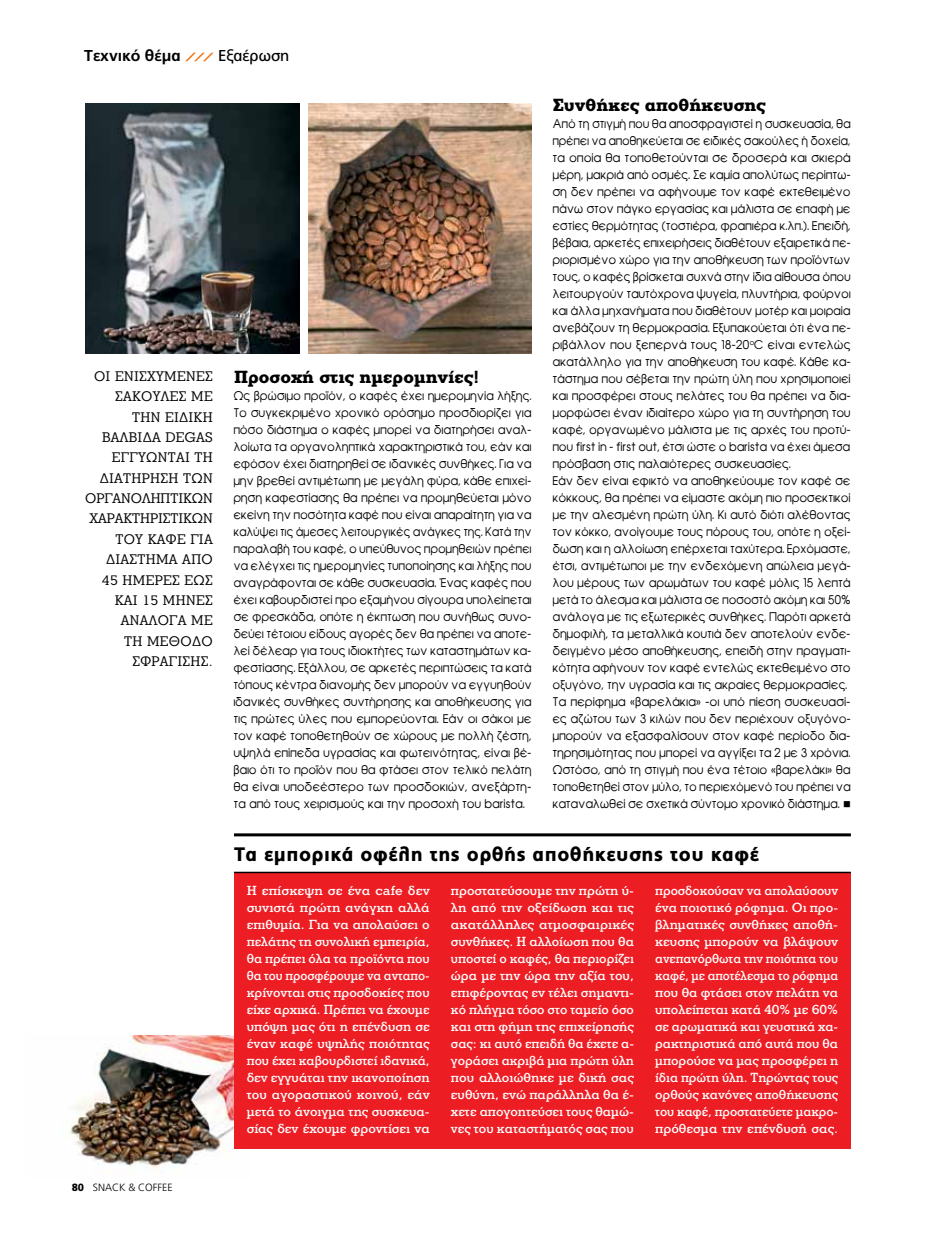
<style>
.page{position:relative;width:936px;height:1234px;background:#fff}
.page>*{position:absolute;margin:0;border:0;box-sizing:border-box;transform-origin:0 0}
.t1{font:900 19.5px "PF Catalog";letter-spacing:.025em;color:#000;scale:.95 1}
.t2{font:900 18px "PF Litho Text";color:#000}
.t3{font:700 15.75px "PF Catalog";color:#000}
.t4{font:15.75px "PF Catalog";color:#000}
.t5{font:14.25px/20.4px "PF Litho Text";letter-spacing:.025em;color:#000;text-align:right}
.t6{font:500 13.5px/17px "PF Litho Text";color:#fff;text-align:justify}
.t7{font:12px/17px "Mg Avant G";letter-spacing:.025em;color:#000;scale:.94 1}
.t8{font:12px/17px "Mg Avant G";letter-spacing:.025em;color:#000;text-align:justify;scale:.95 1}
.t9{font:300 10.5px "PF Catalog";color:#000}
.s1{font-weight:900}
</style>
<div class="page">
<svg style="left:185px;top:53px;width:29px;height:8px"></svg>
<img style="left:68px;top:1035px;width:181px;height:138px">
<hr style="left:234px;top:833px;width:616px;height:3px;background:#000">
<div style="left:234px;top:872px;width:616px;height:276px;background:#ed1d24"></div>
<hr style="left:234px;top:871px;width:616px;height:2px;background:#000">
<img style="left:308px;top:104px;width:224px;height:250px">
<img style="left:85px;top:104px;width:215px;height:250px">
<h3 class="t3" style="left:84px;top:46px;width:98px">Τεχνικό θέμα</h3>
<h3 class="t4" style="left:218px;top:47px;width:73px">Eξαέρωση</h3>
<p class="t5" style="left:85px;top:365px;width:129px">ΟΙ ΕΝΙΣΧΥΜΕΝΕΣ<br>ΣΑΚΟΥΛΕΣ ΜΕ<br>ΤΗΝ ΕΙΔΙΚΗ<br>ΒΑΛΒΙΔΑ DEGAS<br>ΕΓΓΥΩΝΤΑΙ ΤΗ<br>ΔΙΑΤΗΡΗΣΗ ΤΩΝ<br>ΟΡΓΑΝΟΛΗΠΤΙΚΩΝ<br>ΧΑΡΑΚΤΗΡΙΣΤΙΚΩΝ<br>ΤΟΥ ΚΑΦΕ ΓΙΑ<br>ΔΙΑΣΤΗΜΑ ΑΠΟ<br>45 ΗΜΕΡΕΣ ΕΩΣ<br>ΚΑΙ 15 ΜΗΝΕΣ<br>ΑΝΑΛΟΓΑ ΜΕ<br>ΤΗ ΜΕΘΟΔΟ<br>ΣΦΡΑΓΙΣΗΣ.</p>
<p class="t9" style="left:72px;top:1180px;width:102px"><span class="s1">80</span> SNACK &amp; COFFEE</p>
<h2 class="t2" style="left:553px;top:93px;width:214px">Συνθήκες αποθήκευσης</h2>
<p class="t7" style="left:553px;top:115px;width:318px">Από τη στιγμή που θα αποσφραγιστεί η συσκευασία, θα πρέπει να αποθηκεύεται σε ειδικές σακούλες ή δοχεία, τα οποία θα τοποθετούνται σε δροσερά και σκιερά μέρη, μακριά από οσμές. Σε καμία απολύτως περίπτω&shy;ση δεν πρέπει να αφήνουμε τον καφέ εκτεθειμένο πάνω στον πάγκο εργασίας και μάλιστα σε επαφή με εστίες θερμότητας (τοστιέρα, φραπιέρα κ.λπ.). Επειδή, βέβαια, αρκετές επιχειρήσεις διαθέτουν εξαιρετικά πε&shy;ριορισμένο χώρο για την αποθήκευση των προϊόντων τους, ο καφές βρίσκεται συχνά στην ίδια αίθουσα όπου λειτουργούν ταυτόχρονα ψυγεία, πλυντήρια, φούρνοι και άλλα μηχανήματα που διαθέτουν μοτέρ και μοιραία ανεβάζουν τη θερμοκρασία. Εξυπακούεται ότι ένα πε&shy;ριβάλλον που ξεπερνά τους 18-20<sup>o</sup>C είναι εντελώς ακατάλληλο για την αποθήκευση του καφέ. Κάθε κα&shy;τάστημα που σέβεται την πρώτη ύλη που χρησιμοποιεί και προσφέρει στους πελάτες του θα πρέπει να δια&shy;μορφώσει έναν ιδιαίτερο χώρο για τη συντήρηση του καφέ, οργανωμένο μάλιστα με τις αρχές του προτύ&shy;που first in - first out, έτσι ώστε ο barista να έχει άμεσα πρόσβαση στις παλαιότερες συσκευασίες.<br>Εάν δεν είναι εφικτό να αποθηκεύουμε τον καφέ σε κόκκους, θα πρέπει να είμαστε ακόμη πιο προσεκτικοί με την αλεσμένη πρώτη ύλη. Κι αυτό διότι αλέθοντας τον κόκκο, ανοίγουμε τους πόρους του, οπότε η οξεί&shy;δωση και η αλλοίωση επέρχεται ταχύτερα. Ερχόμαστε, έτσι, αντιμέτωποι με την ενδεχόμενη απώλεια μεγά&shy;λου μέρους των αρωμάτων του καφέ μόλις 15 λεπτά μετά το άλεσμα και μάλιστα σε ποσοστό ακόμη και 50% ανάλογα με τις εξωτερικές συνθήκες. Παρότι αρκετά δημοφιλή, τα μεταλλικά κουτιά δεν αποτελούν ενδε&shy;δειγμένο μέσο αποθήκευσης, επειδή στην πραγματι&shy;κότητα αφήνουν τον καφέ εντελώς εκτεθειμένο στο οξυγόνο, την υγρασία και τις ακραίες θερμοκρασίες.<br>Τα περίφημα «βαρελάκια» -οι υπό πίεση συσκευασί&shy;ες αζώτου των 3 κιλών που δεν περιέχουν οξυγόνο&shy;μπορούν να εξασφαλίσουν στον καφέ περίοδο δια&shy;τηρησιμότητας που μπορεί να αγγίξει τα 2 με 3 χρόνια.<br>Ωστόσο, από τη στιγμή που ένα τέτοιο «βαρελάκι» θα τοποθετηθεί στον μύλο, το περιεχόμενό του πρέπει να καταναλωθεί σε σχετικά σύντομο χρονικό διάστημα. ■</p>
<h2 class="t2" style="left:234px;top:365px;width:247px">Προσοχή στις ημερομηνίες!</h2>
<p class="t8" style="left:234px;top:387px;width:315px">Ως βρώσιμο προϊόν, ο καφές έχει ημερομηνία λήξης.<br>Το συγκεκριμένο χρονικό ορόσημο προσδιορίζει για πόσο διάστημα ο καφές μπορεί να διατηρήσει αναλ&shy;λοίωτα τα οργανοληπτικά χαρακτηριστικά του, εάν και εφόσον έχει διατηρηθεί σε ιδανικές συνθήκες. Για να μην βρεθεί αντιμέτωπη με μεγάλη φύρα, κάθε επιχεί&shy;ρηση καφεστίασης θα πρέπει να προμηθεύεται μόνο εκείνη την ποσότητα καφέ που είναι απαραίτητη για να καλύψει τις άμεσες λειτουργικές ανάγκες της. Κατά την παραλαβή του καφέ, ο υπεύθυνος προμηθειών πρέπει να ελέγχει τις ημερομηνίες τυποποίησης και λήξης που αναγράφονται σε κάθε συσκευασία. Ένας καφές που έχει καβουρδιστεί προ εξαμήνου σίγουρα υπολείπεται σε φρεσκάδα, οπότε η έκπτωση που συνήθως συνο&shy;δεύει τέτοιου είδους αγορές δεν θα πρέπει να αποτε&shy;λεί δέλεαρ για τους ιδιοκτήτες των καταστημάτων κα&shy;φεστίασης. Εξάλλου, σε αρκετές περιπτώσεις τα κατά τόπους κέντρα διανομής δεν μπορούν να εγγυηθούν ιδανικές συνθήκες συντήρησης και αποθήκευσης για τις πρώτες ύλες που εμπορεύονται. Εάν οι σάκοι με τον καφέ τοποθετηθούν σε χώρους με πολλή ζέστη, υψηλά επίπεδα υγρασίας και φωτεινότητας, είναι βέ&shy;βαιο ότι το προϊόν που θα φτάσει στον τελικό πελάτη θα είναι υποδεέστερο των προσδοκιών, ανεξάρτη&shy;τα από τους χειρισμούς και την προσοχή του barista.</p>
<h1 class="t1" style="left:234px;top:842px;width:554px">Τα εμπορικά οφέλη της ορθής αποθήκευσης του καφέ</h1>
<p class="t6" style="left:247px;top:881px;width:184px">Η επίσκεψη σε ένα cafe δεν συνιστά πρώτη ανάγκη αλλά επιθυμία. Για να απολαύσει ο πελάτης τη συνολική εμπειρία, θα πρέπει όλα τα προϊόντα που θα του προσφέρουμε να ανταπο&shy;κρίνονται στις προσδοκίες που είχε αρχικά. Πρέπει να έχουμε υπόψη μας ότι η επένδυση σε έναν καφέ υψηλής ποιότητας που έχει καβουρδιστεί ιδανικά, δεν εγγυάται την ικανοποίηση του αγοραστικού κοινού, εάν μετά το άνοιγμα της συσκευα&shy;σίας δεν έχουμε φροντίσει να</p>
<p class="t6" style="left:451px;top:881px;width:184px">προστατεύσουμε την πρώτη ύ&shy;λη από την οξείδωση και τις ακατάλληλες ατμοσφαιρικές συνθήκες. Η αλλοίωση που θα υποστεί ο καφές, θα περιορίζει ώρα με την ώρα την αξία του, επιφέροντας εν τέλει σημαντι&shy;κό πλήγμα τόσο στο ταμείο όσο και στη φήμη της επιχείρησής σας: κι αυτό επειδή θα έχετε α&shy;γοράσει ακριβά μια πρώτη ύλη που αλλοιώθηκε με δική σας ευθύνη, ενώ παράλληλα θα έ&shy;χετε απογοητεύσει τους θαμώ&shy;νες του καταστήματός σας που</p>
<p class="t6" style="left:655px;top:881px;width:184px">προσδοκούσαν να απολαύσουν ένα ποιοτικό ρόφημα. Οι προ&shy;βληματικές συνθήκες αποθή&shy;κευσης μπορούν να βλάψουν ανεπανόρθωτα την ποιότητα του καφέ, με αποτέλεσμα το ρόφημα που θα φτάσει στον πελάτη να υπολείπεται κατά 40% με 60% σε αρωματικά και γευστικά χα&shy;ρακτηριστικά από αυτά που θα μπορούσε να μας προσφέρει η ίδια πρώτη ύλη. Τηρώντας τους ορθούς κανόνες αποθήκευσης του καφέ, προστατεύετε μακρο&shy;πρόθεσμα την επένδυσή σας.</p>
</div>
